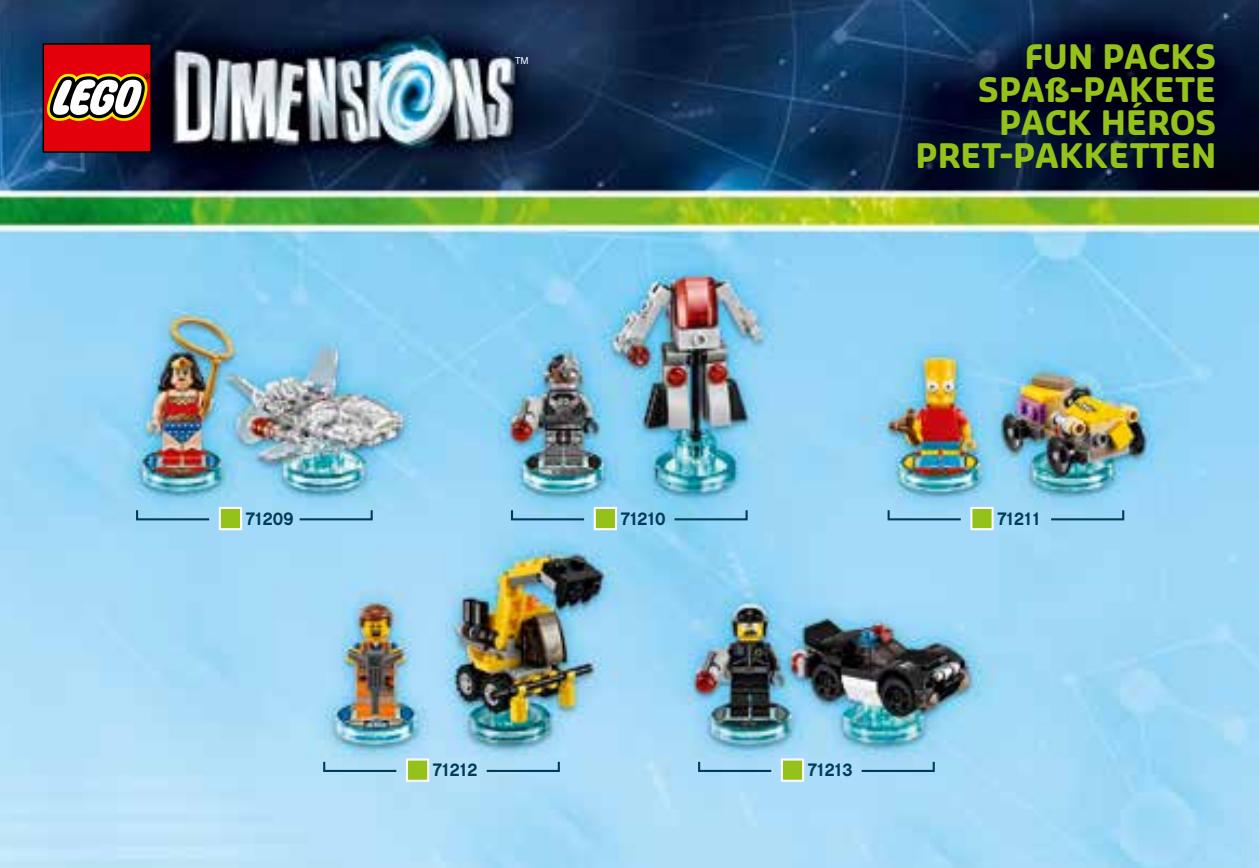
<style>
.page{position:relative;width:1259px;height:868px;background:#fff}
.page>*{position:absolute;margin:0;border:0;box-sizing:border-box;transform-origin:0 0}
.t1{font:700 33px/33px "Sansa Soft Std";color:#94c11a;text-align:right}
.t2{font:700 18px "LEGO Chalet 60";color:#003b57}
.t3{font:9.9px "LEGO Chalet 60";color:#fff}
</style>
<div class="page">
<img style="left:0;top:0;width:1259px;height:867px">
<svg style="left:43px;top:43px;width:109px;height:110px"></svg>
<svg style="left:297px;top:508px;width:77px;height:13px"></svg>
<svg style="left:135px;top:508px;width:76px;height:13px"></svg>
<svg style="left:218px;top:506px;width:25px;height:25px"></svg>
<svg style="left:484px;top:759px;width:77px;height:14px"></svg>
<svg style="left:322px;top:759px;width:76px;height:14px"></svg>
<svg style="left:405px;top:757px;width:25px;height:25px"></svg>
<svg style="left:672px;top:508px;width:76px;height:13px"></svg>
<svg style="left:510px;top:508px;width:76px;height:13px"></svg>
<svg style="left:592px;top:506px;width:26px;height:25px"></svg>
<svg style="left:859px;top:759px;width:77px;height:14px"></svg>
<svg style="left:697px;top:759px;width:76px;height:14px"></svg>
<svg style="left:780px;top:757px;width:25px;height:25px"></svg>
<svg style="left:1049px;top:508px;width:76px;height:13px"></svg>
<svg style="left:886px;top:508px;width:77px;height:13px"></svg>
<svg style="left:969px;top:506px;width:25px;height:25px"></svg>
<p class="t3" style="left:515px;top:54px;width:15px">TM</p>
<p class="t2" style="left:246px;top:507px;width:49px">71209</p>
<p class="t2" style="left:433px;top:758px;width:46px">71212</p>
<p class="t2" style="left:621px;top:507px;width:47px">71210</p>
<p class="t1" style="left:915px;top:39px;width:302px">FUN PACKS<br>SPAß-PAKETE<br>PACK HÉROS<br>PRET-PAKKETTEN</p>
<p class="t2" style="left:808px;top:758px;width:46px">71213</p>
<p class="t2" style="left:997px;top:507px;width:45px">71211</p>
</div>
